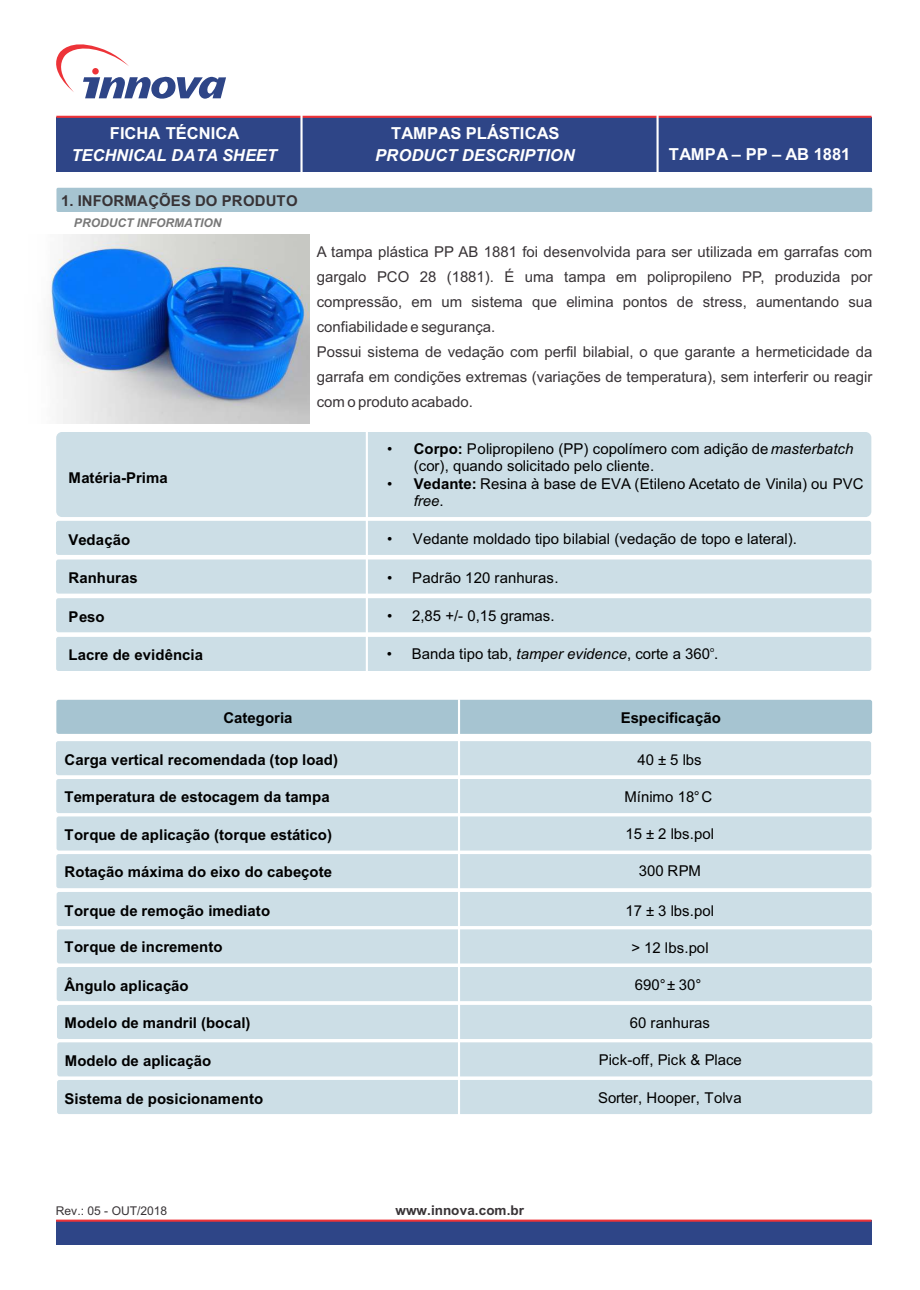
<style>
.page{position:relative;width:920px;height:1290px;background:#fff}
.page>*{position:absolute;margin:0;border:0;box-sizing:border-box;transform-origin:0 0}
.t1{font:700 16.5px "Arial";color:#fff}
.t2{font:italic 700 16.5px "Arial";color:#fff}
.t3{font:15px/17.2px "Arial";color:#000}
.t4{font:15px/25px "Arial";color:#383336}
.t5{font:700 15px "Arial";color:#000}
.t6{font:700 15px "Arial";letter-spacing:.01em;color:#383336}
.t7{font:700 13.5px "Arial";letter-spacing:.005em;color:#383336}
.t8{font:italic 700 12px "Arial";color:#787878}
.t9{font:12px "Arial";color:#383336}
.t10{font:7.5px "Arial";color:#000}
.s1{font-weight:700}
.s2{font-style:italic}
</style>
<div class="page">
<div style="left:56px;top:432px;width:815px;height:85px;background:#ccdee6;border-radius:6px"></div>
<div style="left:56px;top:521px;width:815px;height:34px;background:#ccdee6;border-radius:2px"></div>
<div style="left:56px;top:559px;width:816px;height:35px;background:#ccdee6;border-radius:2px"></div>
<div style="left:56px;top:598px;width:815px;height:34px;background:#ccdee6;border-radius:2px"></div>
<div style="left:56px;top:637px;width:815px;height:34px;background:#ccdee6;border-radius:2px"></div>
<div style="left:56px;top:700px;width:816px;height:34px;background:#a6c4d1;border-radius:2px"></div>
<div style="left:56px;top:188px;width:816px;height:24px;background:#a6c4d1;border-radius:2px"></div>
<div style="left:57px;top:816px;width:815px;height:34px;background:#ccdee6;border-radius:2px"></div>
<div style="left:57px;top:929px;width:815px;height:34px;background:#ccdee6;border-radius:2px"></div>
<div style="left:57px;top:1042px;width:815px;height:34px;background:#ccdee6;border-radius:2px"></div>
<div style="left:56px;top:779px;width:815px;height:34px;background:#ccdee6;border-radius:2px"></div>
<div style="left:57px;top:892px;width:815px;height:34px;background:#ccdee6;border-radius:2px"></div>
<div style="left:57px;top:1005px;width:815px;height:34px;background:#ccdee6;border-radius:2px"></div>
<div style="left:56px;top:741px;width:815px;height:34px;background:#ccdee6;border-radius:2px"></div>
<div style="left:56px;top:854px;width:815px;height:34px;background:#ccdee6;border-radius:2px"></div>
<div style="left:57px;top:967px;width:815px;height:34px;background:#ccdee6;border-radius:2px"></div>
<div style="left:57px;top:1080px;width:815px;height:34px;background:#ccdee6;border-radius:2px"></div>
<div style="left:56px;top:117px;width:815px;height:55px;background:#2e4587"></div>
<svg style="left:56px;top:44px;width:170px;height:55px"></svg>
<div style="left:92px;top:68px;width:7px;height:7px;background:#ed3338;border-radius:50%"></div>
<hr style="left:56px;top:116px;width:815px;height:2px;background:#ed3338">
<div style="left:56px;top:1220px;width:815px;height:25px;background:#2e4587"></div>
<hr style="left:56px;top:1219px;width:815px;height:3px;background:#ed3338">
<hr style="left:366px;top:430px;width:2px;height:241px;background:#fff">
<hr style="left:458px;top:699px;width:2px;height:420px;background:#fff">
<hr style="left:300px;top:113px;width:3px;height:63px;background:#fff">
<hr style="left:656px;top:112px;width:3px;height:65px;background:#fff">
<img style="left:49px;top:234px;width:261px;height:190px">
<p class="t1" style="left:110px;top:127px;width:131px">FICHA TÉCNICA</p>
<p class="t2" style="left:71px;top:149px;width:207px">TECHNICAL DATA SHEET</p>
<p class="t6" style="left:61px;top:195px;width:238px">1. INFORMAÇÕES DO PRODUTO</p>
<p class="t8" style="left:74px;top:218px;width:149px">PRODUCT INFORMATION</p>
<p class="t5" style="left:69px;top:472px;width:101px">Matéria-Prima</p>
<p class="t1" style="left:391px;top:127px;width:170px">TAMPAS PLÁSTICAS</p>
<p class="t2" style="left:375px;top:149px;width:201px">PRODUCT DESCRIPTION</p>
<p class="t1" style="left:669px;top:148px;width:183px">TAMPA – PP – AB 1881</p>
<p class="t4" style="left:317px;top:241px;width:557px">A tampa plástica PP AB 1881 foi desenvolvida para ser utilizada em garrafas com gargalo PCO 28 (1881). É uma tampa em polipropileno PP, produzida por compressão, em um sistema que elimina pontos de stress, aumentando sua confiabilidade e segurança.<br>Possui sistema de vedação com perfil bilabial, o que garante a hermeticidade da garrafa em condições extremas (variações de temperatura), sem interferir ou reagir com o produto acabado.</p>
<p class="t3" style="left:414px;top:441px;width:441px;text-indent:-27px">• <span class="s1">Corpo:</span> Polipropileno (PP) copolímero com adição de <span class="s2">masterbatch </span>(cor), quando solicitado pelo cliente.</p>
<p class="t3" style="left:414px;top:477px;width:451px;text-indent:-27px">• <span class="s1">Vedante:</span> Resina à base de EVA (Etileno Acetato de Vinila) ou PVC <span class="s2">free</span>.</p>
<p class="t5" style="left:69px;top:534px;width:63px">Vedação</p>
<p class="t3" style="left:387px;top:532px;width:411px">• Vedante moldado tipo bilabial (vedação de topo e lateral).</p>
<p class="t5" style="left:69px;top:572px;width:71px">Ranhuras</p>
<p class="t3" style="left:387px;top:570px;width:173px">• Padrão 120 ranhuras.</p>
<p class="t5" style="left:69px;top:611px;width:38px">Peso</p>
<p class="t3" style="left:387px;top:609px;width:169px">• 2,85 +/- 0,15 gramas.</p>
<p class="t5" style="left:69px;top:649px;width:136px">Lacre de evidência</p>
<p class="t10" style="left:710px;top:646px;width:6px">o</p>
<p class="t3" style="left:387px;top:646px;width:333px">• Banda tipo tab, <span class="s2">tamper evidence</span>, corte a 360 .</p>
<p class="t5" style="left:223px;top:712px;width:71px">Categoria</p>
<p class="t5" style="left:621px;top:712px;width:101px">Especificação</p>
<p class="t5" style="left:65px;top:754px;width:275px">Carga vertical recomendada (top load)</p>
<p class="t3" style="left:637px;top:752px;width:66px">40 ± 5 lbs</p>
<p class="t5" style="left:65px;top:791px;width:267px">Temperatura de estocagem da tampa</p>
<p class="t3" style="left:624px;top:789px;width:89px">Mínimo 18°C</p>
<p class="t5" style="left:65px;top:829px;width:269px">Torque de aplicação (torque estático)</p>
<p class="t3" style="left:625px;top:826px;width:90px">15 ± 2 lbs.pol</p>
<p class="t5" style="left:65px;top:866px;width:269px">Rotação máxima do eixo do cabeçote</p>
<p class="t3" style="left:639px;top:864px;width:64px">300 RPM</p>
<p class="t5" style="left:65px;top:905px;width:207px">Torque de remoção imediato</p>
<p class="t3" style="left:625px;top:903px;width:90px">17 ± 3 lbs.pol</p>
<p class="t5" style="left:65px;top:941px;width:159px">Torque de incremento</p>
<p class="t3" style="left:631px;top:940px;width:79px">&gt; 12 lbs.pol</p>
<p class="t5" style="left:65px;top:980px;width:125px">Ângulo aplicação</p>
<p class="t3" style="left:635px;top:977px;width:68px">690° ± 30°</p>
<p class="t5" style="left:65px;top:1016px;width:187px">Modelo de mandril (bocal)</p>
<p class="t3" style="left:630px;top:1015px;width:82px">60 ranhuras</p>
<p class="t5" style="left:65px;top:1055px;width:148px">Modelo de aplicação</p>
<p class="t3" style="left:599px;top:1053px;width:145px">Pick-off, Pick &amp; Place</p>
<p class="t5" style="left:65px;top:1093px;width:200px">Sistema de posicionamento</p>
<p class="t3" style="left:598px;top:1090px;width:145px">Sorter, Hooper, Tolva</p>
<p class="t9" style="left:56px;top:1206px;width:113px">Rev.: 05 - OUT/2018</p>
<p class="t7" style="left:395px;top:1205px;width:130px">www.innova.com.br</p>
</div>
